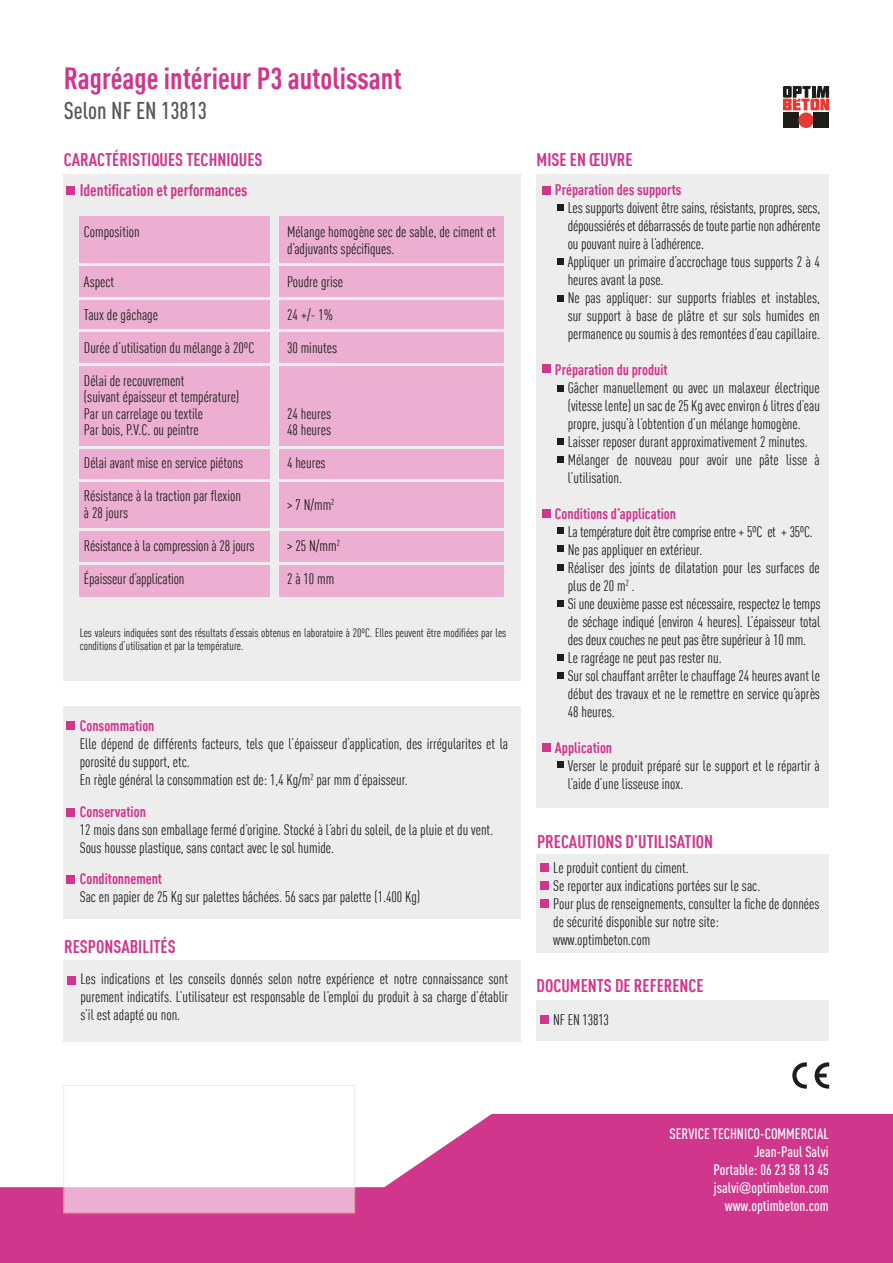
<style>
.page{position:relative;width:893px;height:1263px;background:#fff}
.page>*{position:absolute;margin:0;border:0;box-sizing:border-box;transform-origin:0 0}
.t1{font:700 30px "DIN Cond";color:#d0368c}
.t2{font:500 24px "DIN Cond";color:#575756}
.t3{font:700 18px "DIN Cond";color:#d0368c}
.t4{font:700 16.5px "DIN Cond";color:#d0368c}
.t5{font:15px/18px "DIN Cond";color:#1d1d1b}
.t6{font:700 15px "DIN Cond";color:#d0368c}
.t7{font:500 15px/18px "DIN Cond";color:#fff;text-align:right}
.t8{font:12px/13.5px "DIN Cond";color:#1d1d1b}
.s1{font-family:"Arial";font-weight:400;font-size:12px}
</style>
<div class="page">
<svg style="left:0;top:1114px;width:893px;height:149px;background:#d44a97"></svg>
<div style="left:64px;top:175px;width:457px;height:506px;background:#ededed"></div>
<div style="left:64px;top:706px;width:457px;height:212px;background:#ededed"></div>
<div style="left:537px;top:175px;width:292px;height:633px;background:#ededed"></div>
<div style="left:80px;top:216px;width:190px;height:381px;background:#ecafd1"></div>
<div style="left:279px;top:216px;width:225px;height:381px;background:#ecafd1"></div>
<hr style="left:80px;top:263px;width:428px;height:3px;background:#ededed">
<hr style="left:80px;top:297px;width:428px;height:3px;background:#ededed">
<hr style="left:80px;top:330px;width:428px;height:2px;background:#ededed">
<hr style="left:80px;top:363px;width:428px;height:3px;background:#ededed">
<hr style="left:80px;top:446px;width:428px;height:3px;background:#ededed">
<hr style="left:80px;top:479px;width:428px;height:3px;background:#ededed">
<hr style="left:80px;top:529px;width:428px;height:2px;background:#ededed">
<hr style="left:80px;top:562px;width:428px;height:2px;background:#ededed">
<div style="left:67px;top:187px;width:8px;height:8px;background:#d0368c"></div>
<div style="left:67px;top:722px;width:8px;height:8px;background:#d0368c"></div>
<div style="left:67px;top:808px;width:8px;height:8px;background:#d0368c"></div>
<div style="left:67px;top:875px;width:8px;height:8px;background:#d0368c"></div>
<div style="left:542px;top:186px;width:8px;height:8px;background:#d0368c"></div>
<div style="left:557px;top:204px;width:6px;height:7px;background:#1d1d1b"></div>
<svg style="left:557px;top:259px;width:6px;height:6px"></svg>
<svg style="left:557px;top:296px;width:6px;height:6px"></svg>
<svg style="left:557px;top:385px;width:6px;height:6px"></svg>
<div style="left:557px;top:456px;width:6px;height:7px;background:#1d1d1b"></div>
<svg style="left:557px;top:438px;width:6px;height:6px"></svg>
<div style="left:557px;top:600px;width:6px;height:7px;background:#1d1d1b"></div>
<svg style="left:557px;top:654px;width:6px;height:6px"></svg>
<div style="left:557px;top:672px;width:6px;height:7px;background:#1d1d1b"></div>
<svg style="left:557px;top:762px;width:6px;height:6px"></svg>
<div style="left:557px;top:527px;width:6px;height:7px;background:#1d1d1b"></div>
<svg style="left:557px;top:564px;width:6px;height:6px"></svg>
<svg style="left:557px;top:546px;width:6px;height:6px"></svg>
<div style="left:542px;top:364px;width:8px;height:8px;background:#d0368c"></div>
<div style="left:542px;top:510px;width:8px;height:8px;background:#d0368c"></div>
<div style="left:542px;top:743px;width:8px;height:8px;background:#d0368c"></div>
<svg style="left:63px;top:1085px;width:292px;height:128px"></svg>
<div style="left:537px;top:854px;width:292px;height:99px;background:#ededed"></div>
<div style="left:64px;top:960px;width:457px;height:82px;background:#ededed"></div>
<div style="left:537px;top:1001px;width:292px;height:40px;background:#ededed"></div>
<div style="left:540px;top:864px;width:9px;height:8px;background:#d0368c"></div>
<div style="left:68px;top:976px;width:8px;height:8px;background:#d0368c"></div>
<div style="left:540px;top:881px;width:9px;height:8px;background:#d0368c"></div>
<div style="left:540px;top:899px;width:9px;height:8px;background:#d0368c"></div>
<div style="left:540px;top:1015px;width:9px;height:8px;background:#d0368c"></div>
<svg style="left:792px;top:1062px;width:37px;height:27px"></svg>
<div style="left:783px;top:113px;width:15px;height:15px;background:#1d1d1b"></div>
<div style="left:798px;top:113px;width:16px;height:15px;background:#e73932;border-radius:50%"></div>
<div style="left:814px;top:113px;width:15px;height:15px;background:#1d1d1b"></div>
<svg style="left:783px;top:86px;width:46px;height:24px"></svg>
<h1 class="t1" style="left:64px;top:60px;width:339px">Ragréage intérieur P3 autolissant</h1>
<h2 class="t2" style="left:64px;top:96px;width:145px">Selon NF EN 13813</h2>
<p class="t3" style="left:64px;top:148px;width:200px">CARACTÉRISTIQUES TECHNIQUES</p>
<p class="t3" style="left:537px;top:149px;width:98px">MISE EN ŒUVRE</p>
<p class="t4" style="left:80px;top:180px;width:169px">Identification et performances</p>
<p class="t6" style="left:555px;top:181px;width:128px">Préparation des supports</p>
<p class="t5" style="left:568px;top:199px;width:254px">Les supports doivent être sains, résistants, propres, secs, dépoussiérésetdébarrassésdetoutepartienonadhérente ou pouvant nuire à l’adhérence.<br>Appliquer un primaire d’accrochage tous supports 2 à 4 heures avant la pose.<br>Ne pas appliquer: sur supports friables et instables, sur support à base de plâtre et sur sols humides en permanence ou soumis à des remontées d’eau capillaire.</p>
<p class="t6" style="left:555px;top:361px;width:114px">Préparation du produit</p>
<p class="t5" style="left:568px;top:379px;width:254px">Gâcher manuellement ou avec un malaxeur électrique (vitesse lente) un sac de 25 Kg avec environ 6 litres d’eau propre, jusqu’à l’obtention d’un mélange homogène.<br>Laisser reposer durant approximativement 2 minutes.<br>Mélanger de nouveau pour avoir une pâte lisse à l’utilisation.</p>
<p class="t6" style="left:555px;top:505px;width:123px">Conditions d’application</p>
<p class="t5" style="left:568px;top:523px;width:254px">La température doit être comprise entre + 5ºC et + 35ºC.<br>Ne pas appliquer en extérieur.<br>Réaliser des joints de dilatation pour les surfaces de plus de 20 m<sup>2</sup> .<br>Si une deuxième passe est nécessaire, respectez le temps de séchage indiqué (environ 4 heures). L’épaisseur total des deux couches ne peut pas être supérieur à 10 mm.<br>Le ragréage ne peut pas rester nu.<br>Sur sol chauffant arrêter le chauffage 24 heures avant le début des travaux et ne le remettre en service qu’après 48 heures.</p>
<p class="t6" style="left:555px;top:739px;width:59px">Application</p>
<p class="t5" style="left:568px;top:757px;width:254px">Verser le produit préparé sur le support et le répartir à l’aide d’une lisseuse inox.</p>
<p class="t5" style="left:84px;top:223px;width:57px">Composition</p>
<p class="t5" style="left:84px;top:272px;width:32px">Aspect</p>
<p class="t5" style="left:84px;top:305px;width:75px">Taux de gâchage</p>
<p class="t5" style="left:84px;top:338px;width:172px">Durée d’utilisation du mélange à 20ºC</p>
<p class="t5" style="left:84px;top:372px;width:157px;line-height:16.5px">Délai de recouvrement<br>(suivant épaisseur et température)<br>Par un carrelage ou textile<br>Par bois, P.V.C. ou peintre</p>
<p class="t5" style="left:84px;top:454px;width:161px">Délai avant mise en service piétons</p>
<p class="t5" style="left:84px;top:488px;width:159px;line-height:16.5px">Résistance à la traction par flexion à 28 jours</p>
<p class="t5" style="left:84px;top:536px;width:172px">Résistance à la compression à 28 jours</p>
<p class="t5" style="left:84px;top:569px;width:102px">Épaisseur d’application</p>
<p class="t5" style="left:287px;top:224px;width:210px;line-height:16.5px">Mélange homogène sec de sable, de ciment et d’adjuvants spécifiques.</p>
<p class="t5" style="left:287px;top:272px;width:58px">Poudre grise</p>
<p class="t5" style="left:287px;top:305px;width:47px">24 +/- 1%</p>
<p class="t5" style="left:287px;top:338px;width:52px">30 minutes</p>
<p class="t5" style="left:287px;top:405px;width:46px;line-height:16.5px">24 heures<br>48 heures</p>
<p class="t5" style="left:287px;top:454px;width:40px">4 heures</p>
<p class="t5" style="left:287px;top:496px;width:49px">&gt; 7 N/mm<sup>2</sup></p>
<p class="t5" style="left:287px;top:536px;width:54px">&gt; 25 N/mm<sup>2</sup></p>
<p class="t5" style="left:287px;top:569px;width:49px">2 à 10 mm</p>
<p class="t8" style="left:80px;top:626px;width:428px">Les valeurs indiquées sont des résultats d’essais obtenus en laboratoire à 20ºC. Elles peuvent être modifiées par les conditions d’utilisation et par la température.</p>
<p class="t6" style="left:80px;top:717px;width:76px">Consommation</p>
<p class="t5" style="left:80px;top:735px;width:430px">Elle dépend de différents facteurs, tels que l’épaisseur d’application, des irrégularites et la porosité du support, etc.<br>En règle général la consommation est de: 1,4 Kg/m<sup>2</sup> par mm d’épaisseur.</p>
<p class="t6" style="left:80px;top:802px;width:68px">Conservation</p>
<p class="t5" style="left:80px;top:821px;width:415px">12 mois dans son emballage fermé d’origine. Stocké à l’abri du soleil, de la pluie et du vent.<br>Sous housse plastique, sans contact avec le sol humide.</p>
<p class="t6" style="left:80px;top:870px;width:84px">Conditonnement</p>
<p class="t5" style="left:80px;top:888px;width:342px">Sac en papier de 25 Kg sur palettes bâchées. 56 sacs par palette (1.400 Kg)</p>
<p class="t3" style="left:64px;top:936px;width:113px">RESPONSABILITÉS</p>
<p class="t5" style="left:80px;top:970px;width:429px;text-align:justify">Les indications et les conseils donnés selon notre expérience et notre connaissance sont purement indicatifs. L’utilisateur est responsable de l’emploi du produit à sa charge d’établir s’il est adapté ou non.</p>
<p class="t3" style="left:537px;top:831px;width:178px">PRECAUTIONS D’UTILISATION</p>
<p class="t5" style="left:553px;top:858px;width:268px">Le produit contient du ciment.<br>Se reporter aux indications portées sur le sac.<br>Pour plus de renseignements, consulter la fiche de données de sécurité disponible sur notre site: www.optimbeton.com</p>
<p class="t3" style="left:537px;top:975px;width:169px">DOCUMENTS DE REFERENCE</p>
<p class="t5" style="left:553px;top:1010px;width:57px">NF EN 13813</p>
<p class="t7" style="left:670px;top:1124px;width:161px">SERVICE TECHNICO-COMMERCIAL<br>Jean-Paul Salvi<br>Portable: 06 23 58 13 45 jsalvi<span class="s1">@</span>optimbeton.com www.optimbeton.com</p>
</div>
